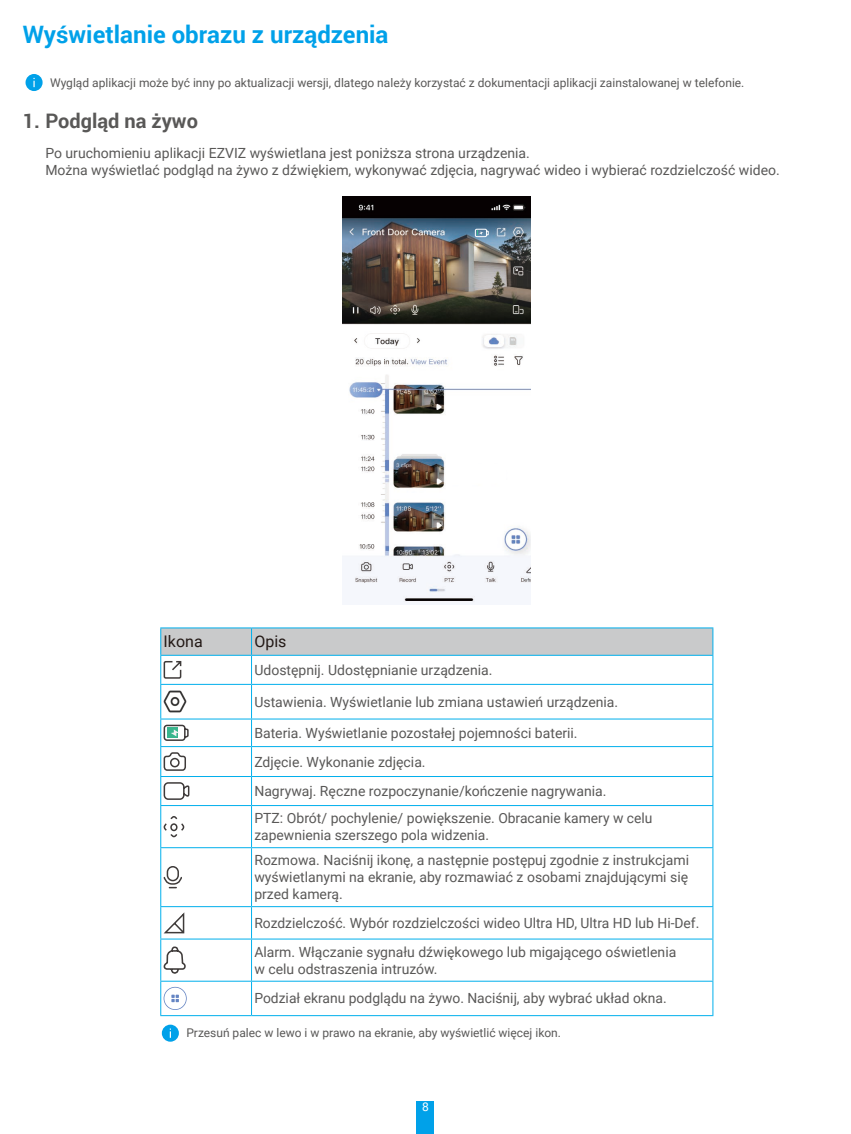
<style>
.page{position:relative;width:851px;height:1134px;background:#fff}
.page>*{position:absolute;margin:0;border:0;box-sizing:border-box;transform-origin:0 0}
.t1{font:700 24px "Roboto";color:#00a1e9}
.t2{font:700 20px "Roboto";color:#595857}
.t3{font:16px "Roboto";color:#231916}
.t4{font:14px/16.8px "Roboto";color:#595857}
.t5{font:12px "Roboto";color:#595857}
.t6{font:12px "Roboto";color:#fff}
</style>
<div class="page">
<div style="left:417px;top:1101px;width:17px;height:33px;background:#00a1e9"></div>
<div style="left:26px;top:74px;width:17px;height:17px;background:#00a1e9;border-radius:50%"></div>
<svg style="left:33px;top:78px;width:2px;height:9px"></svg>
<img style="left:343px;top:197px;width:187px;height:406px">
<div style="left:447px;top:465px;width:58px;height:18px;background:#fff"></div>
<svg style="left:475px;top:229px;width:13px;height:8px"></svg>
<hr style="left:160px;top:627px;width:91px;height:1px;background:#00afec">
<hr style="left:251px;top:627px;width:462px;height:1px;background:#00afec">
<hr style="left:160px;top:684px;width:91px;height:1px;background:#00afec">
<hr style="left:160px;top:685px;width:1px;height:33px;background:#00afec">
<hr style="left:251px;top:684px;width:462px;height:1px;background:#00afec">
<hr style="left:251px;top:685px;width:1px;height:33px;background:#00afec">
<hr style="left:712px;top:685px;width:1px;height:33px;background:#00afec">
<hr style="left:160px;top:718px;width:91px;height:1px;background:#00afec">
<hr style="left:251px;top:718px;width:462px;height:1px;background:#00afec">
<hr style="left:160px;top:746px;width:91px;height:1px;background:#00afec">
<hr style="left:251px;top:746px;width:462px;height:1px;background:#00afec">
<hr style="left:160px;top:776px;width:91px;height:1px;background:#00afec">
<hr style="left:251px;top:776px;width:462px;height:1px;background:#00afec">
<svg style="left:251px;top:719px;width:1px;height:86px"></svg>
<svg style="left:712px;top:719px;width:1px;height:86px"></svg>
<hr style="left:160px;top:805px;width:91px;height:1px;background:#00afec">
<hr style="left:160px;top:806px;width:1px;height:41px;background:#00afec">
<hr style="left:251px;top:805px;width:462px;height:1px;background:#00afec">
<hr style="left:251px;top:806px;width:1px;height:41px;background:#00afec">
<hr style="left:712px;top:806px;width:1px;height:41px;background:#00afec">
<hr style="left:160px;top:847px;width:91px;height:1px;background:#00afec">
<hr style="left:160px;top:848px;width:1px;height:58px;background:#00afec">
<hr style="left:251px;top:847px;width:462px;height:1px;background:#00afec">
<hr style="left:251px;top:848px;width:1px;height:58px;background:#00afec">
<hr style="left:712px;top:848px;width:1px;height:58px;background:#00afec">
<hr style="left:160px;top:906px;width:91px;height:1px;background:#00afec">
<hr style="left:160px;top:907px;width:1px;height:31px;background:#00afec">
<hr style="left:251px;top:906px;width:462px;height:1px;background:#00afec">
<hr style="left:251px;top:907px;width:1px;height:31px;background:#00afec">
<hr style="left:712px;top:907px;width:1px;height:31px;background:#00afec">
<hr style="left:160px;top:938px;width:91px;height:1px;background:#00afec">
<hr style="left:160px;top:939px;width:1px;height:42px;background:#00afec">
<hr style="left:251px;top:938px;width:462px;height:1px;background:#00afec">
<hr style="left:251px;top:939px;width:1px;height:42px;background:#00afec">
<hr style="left:712px;top:939px;width:1px;height:42px;background:#00afec">
<hr style="left:160px;top:981px;width:91px;height:1px;background:#00afec">
<hr style="left:160px;top:982px;width:1px;height:33px;background:#00afec">
<hr style="left:251px;top:981px;width:462px;height:1px;background:#00afec">
<hr style="left:251px;top:982px;width:1px;height:33px;background:#00afec">
<hr style="left:712px;top:982px;width:1px;height:33px;background:#00afec">
<hr style="left:160px;top:1015px;width:91px;height:1px;background:#00afec">
<hr style="left:251px;top:1015px;width:462px;height:1px;background:#00afec">
<svg style="left:160px;top:628px;width:553px;height:56px"></svg>
<img style="left:163px;top:690px;width:23px;height:23px">
<svg style="left:160px;top:719px;width:30px;height:86px"></svg>
<svg style="left:162px;top:816px;width:24px;height:226px"></svg>
<h1 class="t1" style="left:23px;top:18px;width:367px">Wyświetlanie obrazu z urządzenia</h1>
<p class="t5" style="left:50px;top:74px;width:695px">Wygląd aplikacji może być inny po aktualizacji wersji, dlatego należy korzystać z dokumentacji aplikacji zainstalowanej w telefonie.</p>
<h2 class="t2" style="left:23px;top:107px;width:177px">1. Podgląd na żywo</h2>
<p class="t4" style="left:45px;top:144px;width:735px">Po uruchomieniu aplikacji EZVIZ wyświetlana jest poniższa strona urządzenia.<br>Można wyświetlać podgląd na żywo z dźwiękiem, wykonywać zdjęcia, nagrywać wideo i wybierać rozdzielczość wideo.</p>
<p class="t3" style="left:163px;top:630px;width:41px">Ikona</p>
<p class="t3" style="left:254px;top:630px;width:34px">Opis</p>
<p class="t4" style="left:254px;top:661px;width:239px">Udostępnij. Udostępnianie urządzenia.</p>
<p class="t4" style="left:254px;top:693px;width:365px">Ustawienia. Wyświetlanie lub zmiana ustawień urządzenia.</p>
<p class="t4" style="left:254px;top:718px;width:353px;line-height:29.2px">Bateria. Wyświetlanie pozostałej pojemności baterii.<br>Zdjęcie. Wykonanie zdjęcia.<br>Nagrywaj. Ręczne rozpoczynanie/kończenie nagrywania.</p>
<p class="t4" style="left:254px;top:809px;width:399px">PTZ: Obrót/ pochylenie/ powiększenie. Obracanie kamery w celu zapewnienia szerszego pola widzenia.</p>
<p class="t4" style="left:254px;top:851px;width:436px;text-align:justify">Rozmowa. Naciśnij ikonę, a następnie postępuj zgodnie z instrukcjami wyświetlanymi na ekranie, aby rozmawiać z osobami znajdującymi się przed kamerą.</p>
<p class="t4" style="left:254px;top:908px;width:446px;line-height:28.8px">Rozdzielczość. Wybór rozdzielczości wideo Ultra HD, Ultra HD lub Hi-Def.<br>Alarm. Włączanie sygnału dźwiękowego lub migającego oświetlenia</p>
<p class="t4" style="left:254px;top:953px;width:414px;line-height:29.8px">w celu odstraszenia intruzów.<br>Podział ekranu podglądu na żywo. Naciśnij, aby wybrać układ okna.</p>
<p class="t5" style="left:186px;top:1025px;width:376px">Przesuń palec w lewo i w prawo na ekranie, aby wyświetlić więcej ikon.</p>
<p class="t6" style="left:422px;top:1099px;width:8px">8</p>
</div>
